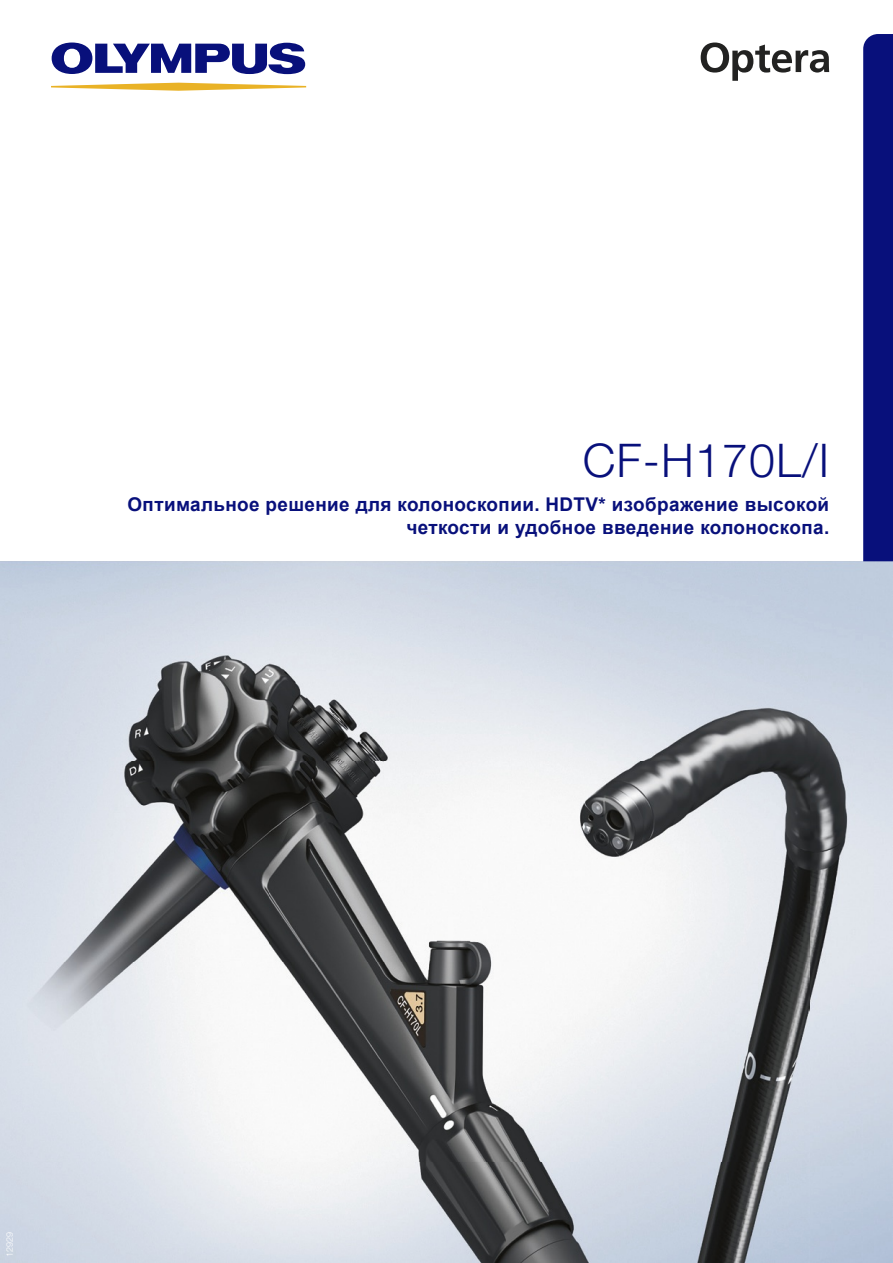
<style>
.page{position:relative;width:893px;height:1263px;background:#fff}
.page>*{position:absolute;margin:0;border:0;box-sizing:border-box;transform-origin:0 0}
.t1{font:300 46.5px "Helvetica Neue LT Pro";letter-spacing:.025em;color:#08107b}
.t2{font:700 18.9px/22.6px "Arial";letter-spacing:.02em;color:#08107b;text-align:right}
.t3{font:300 9px "Helvetica Neue LT Pro";color:#fefefe}
</style>
<div class="page">
<img style="left:0;top:561px;width:893px;height:702px">
<svg style="left:863px;top:34px;width:30px;height:527px;background:#0e167e"></svg>
<svg style="left:52px;top:43px;width:253px;height:31px"></svg>
<svg style="left:51px;top:83px;width:255px;height:8px"></svg>
<svg style="left:701px;top:43px;width:128px;height:38px"></svg>
<h1 class="t1" style="left:583px;top:432px;width:248px">CF-H170L/I</h1>
<p class="t2" style="left:127px;top:493px;width:703px">Оптимальное решение для колоноскопии. HDTV* изображение высокой четкости и удобное введение колоноскопа.</p>
<p class="t3" style="left:4px;top:1256px;width:27px;rotate:-90deg">12929</p>
</div>
